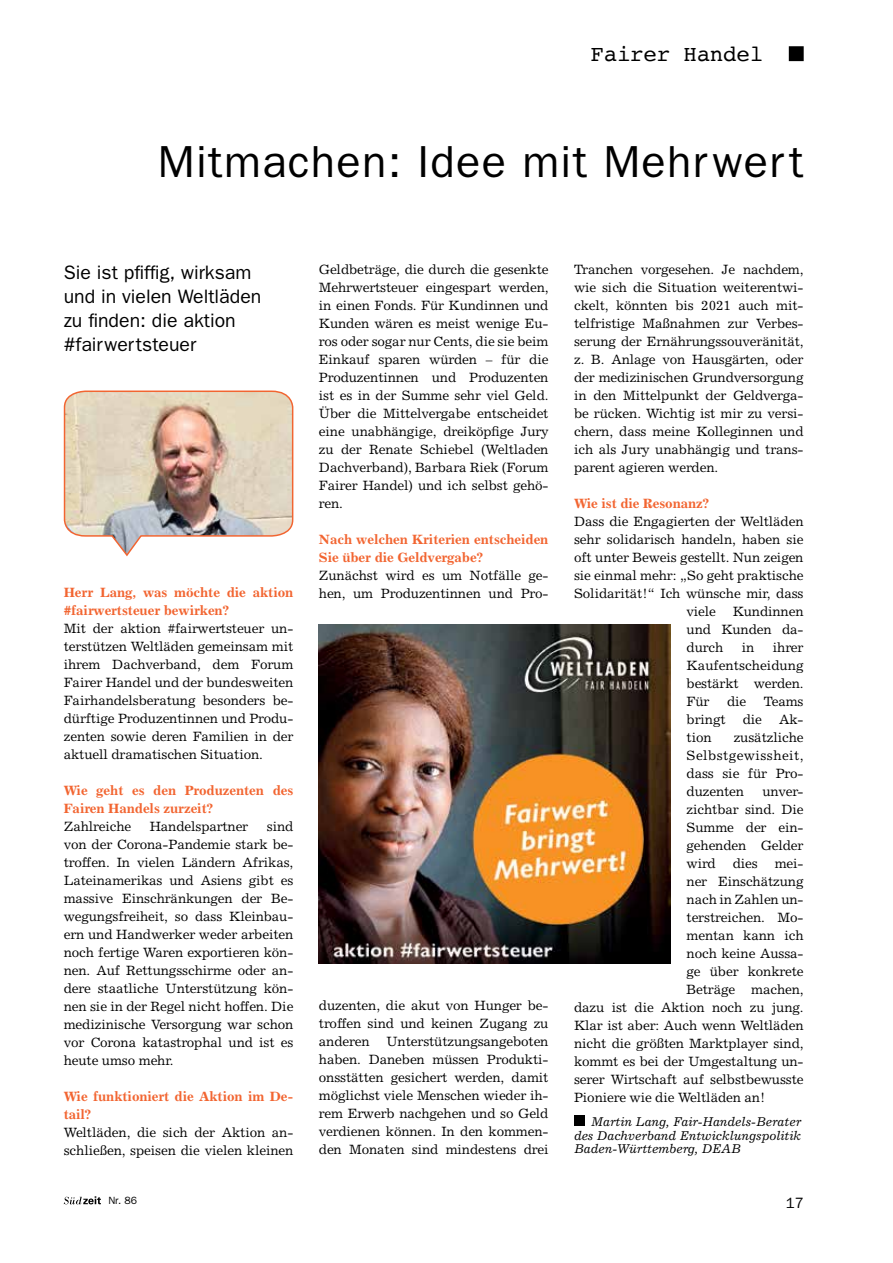
<style>
.page{position:relative;width:893px;height:1263px;background:#fff}
.page>*{position:absolute;margin:0;border:0;box-sizing:border-box;transform-origin:0 0}
.t1{font:45px "Franklin Gothic";letter-spacing:.03em;color:#000}
.t2{font:22.5px "Courier";letter-spacing:-.01em;color:#000}
.t3{font:19.5px/24px "Franklin Gothic";color:#000}
.t4{font:15px "Franklin Gothic";color:#000}
.t5{font:13.5px/18px "Excelsior";letter-spacing:-.01em;color:#000;text-align:justify}
.t6{font:700 13.5px/18px "Excelsior";letter-spacing:-.01em;color:#f26531}
.t7{font:italic 12.75px/13.5px "Excelsior";letter-spacing:-.01em;color:#000;text-align:justify}
.t8{font:10.5px "Franklin Gothic";color:#000}
</style>
<div class="page">
<div style="left:789px;top:47px;width:14px;height:13px;background:#000"></div>
<div style="left:789px;top:46px;width:15px;height:15px;border:2px solid #000"></div>
<svg style="left:64px;top:1196px;width:37px;height:8px"></svg>
<img style="left:63px;top:390px;width:231px;height:167px">
<img style="left:319px;top:624px;width:352px;height:340px">
<div style="left:574px;top:1115px;width:11px;height:11px;background:#000"></div>
<h2 class="t2" style="left:590px;top:36px;width:174px">Fairer Handel</h2>
<h1 class="t1" style="left:158px;top:136px;width:647px">Mitmachen: Idee mit Mehrwert</h1>
<h3 class="t3" style="left:64px;top:260px;width:199px">Sie ist pfiffig, wirksam und in vielen Weltläden zu finden: die aktion #fairwertsteuer</h3>
<p class="t6" style="left:64px;top:583px;width:231px">Herr Lang, was möchte die aktion #fairwertsteuer bewirken?</p>
<p class="t5" style="left:64px;top:619px;width:231px">Mit der aktion #fairwertsteuer un&shy;terstützen Weltläden gemeinsam mit ihrem Dachverband, dem Forum Fairer Handel und der bundesweiten Fairhandelsberatung besonders be&shy;dürftige Produzentinnen und Produ&shy;zenten sowie deren Familien in der aktuell dramatischen Situation.</p>
<p class="t6" style="left:64px;top:781px;width:231px">Wie geht es den Produzenten des<br>Fairen Handels zurzeit?</p>
<p class="t5" style="left:64px;top:817px;width:69px">Zahlreiche</p>
<p class="t5" style="left:150px;top:817px;width:100px">Handelspartner</p>
<p class="t5" style="left:64px;top:817px;width:231px;text-indent:203px">sind von der Corona-Pandemie stark be&shy;troffen. In vielen Ländern Afrikas, Lateinamerikas und Asiens gibt es massive Einschränkungen der Be&shy;wegungsfreiheit, so dass Kleinbau&shy;ern und Handwerker weder arbeiten noch fertige Waren exportieren kön&shy;nen. Auf Rettungsschirme oder an&shy;dere staatliche Unterstützung kön&shy;nen sie in der Regel nicht hoffen. Die medizinische Versorgung war schon vor Corona katastrophal und ist es heute umso mehr.</p>
<p class="t6" style="left:64px;top:1087px;width:231px">Wie funktioniert die Aktion im De&shy;tail?</p>
<p class="t5" style="left:64px;top:1123px;width:231px">Weltläden, die sich der Aktion an&shy;schließen, speisen die vielen kleinen</p>
<p class="t5" style="left:319px;top:260px;width:231px">Geldbeträge, die durch die gesenkte Mehrwertsteuer eingespart werden, in einen Fonds. Für Kundinnen und Kunden wären es meist wenige Eu&shy;ros oder sogar nur Cents, die sie beim Einkauf sparen würden – für die Produzentinnen und Produzenten ist es in der Summe sehr viel Geld.<br>Über die Mittelvergabe entscheidet eine unabhängige, dreiköpfige Jury zu der Renate Schiebel (Weltladen Dachverband), Barbara Riek (Forum Fairer Handel) und ich selbst gehö&shy;ren.</p>
<p class="t6" style="left:319px;top:530px;width:231px">Nach welchen Kriterien entscheiden<br>Sie über die Geldvergabe?</p>
<p class="t5" style="left:319px;top:566px;width:231px">Zunächst wird es um Notfälle ge&shy;hen, um Produzentinnen und Pro-</p>
<p class="t5" style="left:319px;top:996px;width:231px">duzenten, die akut von Hunger be&shy;troffen sind und keinen Zugang zu anderen</p>
<p class="t5" style="left:319px;top:1032px;width:231px;text-indent:68px">Unterstützungsangeboten haben. Daneben müssen Produkti&shy;onsstätten gesichert werden, damit möglichst viele Menschen wieder ih&shy;rem Erwerb nachgehen und so Geld verdienen können. In den kommen&shy;den Monaten sind mindestens drei</p>
<p class="t5" style="left:574px;top:260px;width:231px">Tranchen vorgesehen. Je nachdem, wie sich die Situation weiterentwi&shy;ckelt, könnten bis 2021 auch mit&shy;telfristige Maßnahmen zur Verbes&shy;serung der Ernährungssouveränität, z. B. Anlage von Hausgärten, oder der medizinischen Grundversorgung in den Mittelpunkt der Geldverga&shy;be rücken. Wichtig ist mir zu versi&shy;chern, dass meine Kolleginnen und ich als Jury unabhängig und trans&shy;parent agieren werden.</p>
<p class="t6" style="left:574px;top:494px;width:136px">Wie ist die Resonanz?</p>
<p class="t5" style="left:574px;top:512px;width:231px">Dass die Engagierten der Weltläden</p>
<p class="t5" style="left:574px;top:530px;width:231px">sehr solidarisch handeln, haben sie</p>
<p class="t5" style="left:574px;top:548px;width:231px">oft unter Beweis gestellt. Nun zeigen</p>
<p class="t5" style="left:574px;top:566px;width:231px">sie einmal mehr: „So geht praktische</p>
<p class="t5" style="left:574px;top:584px;width:231px">Solidarität!“ Ich wünsche mir, dass</p>
<p class="t5" style="left:687px;top:602px;width:119px">viele Kundinnen</p>
<p class="t5" style="left:687px;top:620px;width:119px">und Kunden da-</p>
<p class="t5" style="left:687px;top:638px;width:38px">durch</p>
<p class="t5" style="left:742px;top:638px;width:14px">in</p>
<p class="t5" style="left:687px;top:638px;width:119px;text-indent:86px">ihrer Kaufentscheidung bestärkt werden.<br>Für</p>
<p class="t5" style="left:727px;top:692px;width:21px">die</p>
<p class="t5" style="left:764px;top:692px;width:41px">Teams</p>
<p class="t5" style="left:687px;top:710px;width:41px">bringt</p>
<p class="t5" style="left:743px;top:710px;width:21px">die</p>
<p class="t5" style="left:779px;top:710px;width:26px">Ak-</p>
<p class="t5" style="left:687px;top:728px;width:27px">tion</p>
<p class="t5" style="left:687px;top:728px;width:119px;text-indent:47px">zusätzliche Selbstgewissheit, dass sie für Pro&shy;duzenten</p>
<p class="t5" style="left:687px;top:782px;width:119px;text-indent:76px">unver&shy;zichtbar sind. Die Summe der ein&shy;gehenden Gelder wird</p>
<p class="t5" style="left:733px;top:854px;width:27px">dies</p>
<p class="t5" style="left:775px;top:854px;width:30px">mei-</p>
<p class="t5" style="left:687px;top:872px;width:119px">ner Einschätzung</p>
<p class="t5" style="left:687px;top:890px;width:118px">nach in Zahlen un-</p>
<p class="t5" style="left:687px;top:908px;width:119px">terstreichen. Mo-</p>
<p class="t5" style="left:687px;top:926px;width:119px">mentan kann ich</p>
<p class="t5" style="left:687px;top:944px;width:118px">noch keine Aussa-</p>
<p class="t5" style="left:687px;top:962px;width:118px">ge über konkrete</p>
<p class="t5" style="left:687px;top:980px;width:119px">Beträge machen,</p>
<p class="t5" style="left:574px;top:998px;width:231px">dazu ist die Aktion noch zu jung.</p>
<p class="t5" style="left:574px;top:1016px;width:231px">Klar ist aber: Auch wenn Weltläden</p>
<p class="t5" style="left:574px;top:1034px;width:231px">nicht die größten Marktplayer sind,</p>
<p class="t5" style="left:574px;top:1052px;width:231px">kommt es bei der Umgestaltung un-</p>
<p class="t5" style="left:574px;top:1070px;width:231px">serer Wirtschaft auf selbstbewusste</p>
<p class="t5" style="left:574px;top:1088px;width:193px">Pioniere wie die Weltläden an!</p>
<p class="t7" style="left:574px;top:1115px;width:229px;text-indent:17px">Martin Lang, Fair-Handels-Berater des Dachverband Entwicklungspolitik Baden-Württemberg, DEAB</p>
<p class="t8" style="left:108px;top:1194px;width:30px">Nr. 86</p>
<p class="t4" style="left:786px;top:1194px;width:19px">17</p>
</div>
